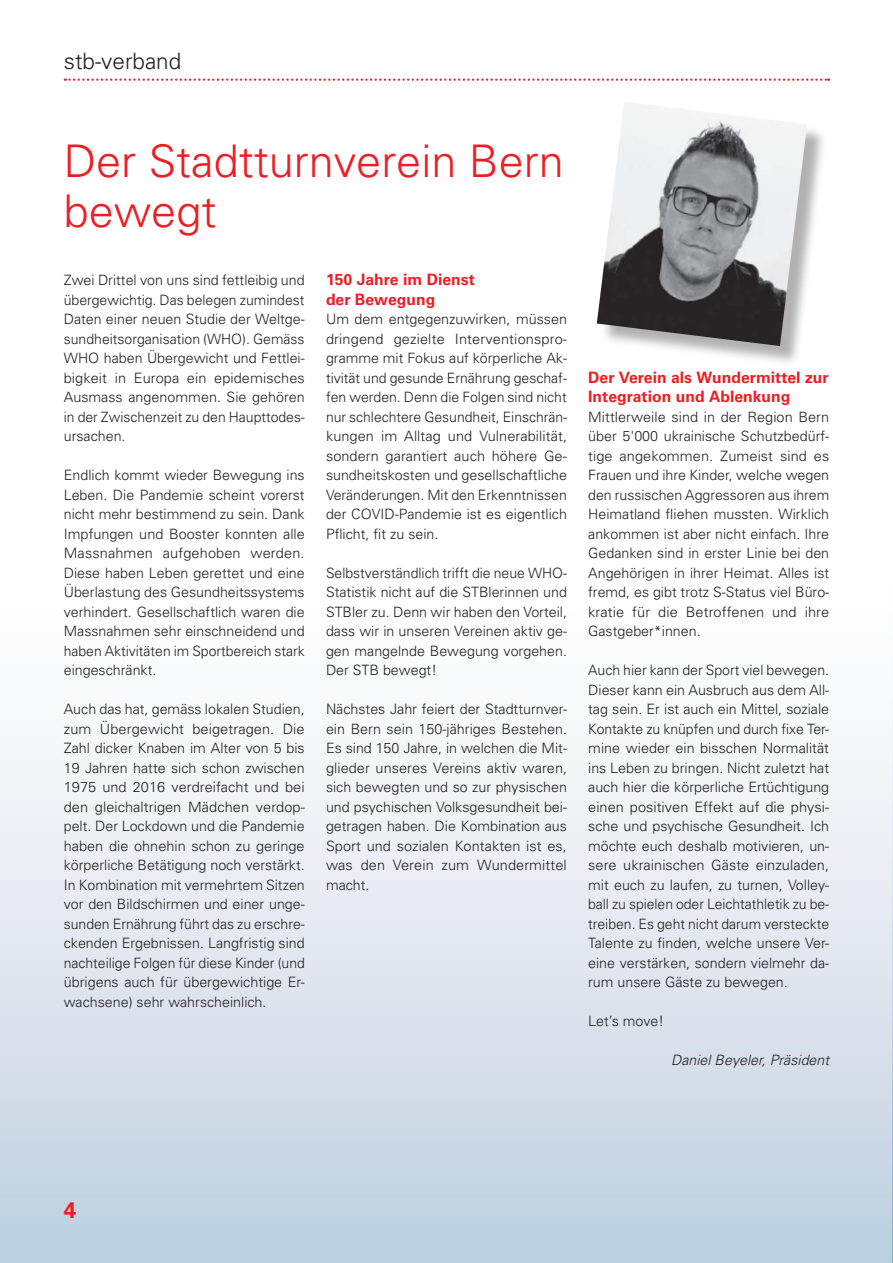
<style>
.page{position:relative;width:893px;height:1263px;background:#fff}
.page>*{position:absolute;margin:0;border:0;box-sizing:border-box;transform-origin:0 0}
.t1{font:300 45px/49.5px "Univers";color:#ee1d23}
.t2{font:300 22.5px "Univers";color:#231f20}
.t3{font:700 22.5px "Univers";color:#ee1d23}
.t4{font:700 15.75px/19.5px "Univers";color:#ee1d23}
.t5{font:300 14.25px/19.5px "Univers";color:#231f20;text-align:justify}
.t6{font:italic 300 14.25px "Univers";color:#231f20}
</style>
<div class="page">
<svg style="left:65px;top:79px;width:764px;height:2px"></svg>
<div style="left:0;top:556px;width:893px;height:707px;background:linear-gradient(to bottom,#fff,#c1d0e1)"></div>
<div style="left:600px;top:105px;width:228px;height:261px;background:#231f20;opacity:.35"></div>
<img style="left:597px;top:102px;width:210px;height:244px">
<h2 class="t2" style="left:64px;top:47px;width:119px">stb-verband</h2>
<h1 class="t1" style="left:64px;top:136px;width:502px">Der Stadtturnverein Bern bewegt</h1>
<p class="t5" style="left:64px;top:270px;width:242px">Zwei Drittel von uns sind fettleibig und übergewichtig. Das belegen zumindest Daten einer neuen Studie der Weltge&shy;sundheitsorganisation (WHO). Gemäss WHO haben Übergewicht und Fettlei&shy;bigkeit in Europa ein epidemisches Ausmass angenommen. Sie gehören in der Zwischenzeit zu den Haupttodes&shy;ursachen.</p>
<p class="t5" style="left:64px;top:465px;width:243px">Endlich kommt wieder Bewegung ins Leben. Die Pandemie scheint vorerst nicht mehr bestimmend zu sein. Dank Impfungen und Booster konnten alle Massnahmen aufgehoben werden.<br>Diese haben Leben gerettet und eine Überlastung des Gesundheitssystems verhindert. Gesellschaftlich waren die Massnahmen sehr einschneidend und haben Aktivitäten im Sportbereich stark eingeschränkt.</p>
<p class="t5" style="left:64px;top:699px;width:243px">Auch das hat, gemäss lokalen Studien, zum Übergewicht beigetragen. Die Zahl dicker Knaben im Alter von 5 bis 19 Jahren hatte sich schon zwischen 1975 und 2016 verdreifacht und bei den gleichaltrigen Mädchen verdop&shy;pelt. Der Lockdown und die Pandemie haben die ohnehin schon zu geringe körperliche Betätigung noch verstärkt.<br>In Kombination mit vermehrtem Sitzen vor den Bildschirmen und einer unge&shy;sunden Ernährung führt das zu erschre&shy;ckenden Ergebnissen. Langfristig sind nachteilige Folgen für diese Kinder (und übrigens auch für übergewichtige Er&shy;wachsene) sehr wahrscheinlich.</p>
<p class="t4" style="left:326px;top:270px;width:150px">150 Jahre im Dienst der Bewegung</p>
<p class="t5" style="left:326px;top:309px;width:243px">Um dem entgegenzuwirken, müssen dringend gezielte Interventionspro&shy;gramme mit Fokus auf körperliche Ak&shy;tivität und gesunde Ernährung geschaf&shy;fen werden. Denn die Folgen sind nicht nur schlechtere Gesundheit, Einschrän&shy;kungen im Alltag und Vulnerabilität, sondern garantiert auch höhere Ge&shy;sundheitskosten und gesellschaftliche Veränderungen. Mit den Erkenntnissen der COVID-Pandemie ist es eigentlich Pflicht, fit zu sein.</p>
<p class="t5" style="left:326px;top:563px;width:242px">Selbstverständlich trifft die neue WHO-Statistik nicht auf die STBlerinnen und STBler zu. Denn wir haben den Vorteil, dass wir in unseren Vereinen aktiv ge&shy;gen mangelnde Bewegung vorgehen.<br>Der STB bewegt!</p>
<p class="t5" style="left:326px;top:699px;width:243px">Nächstes Jahr feiert der Stadtturnver&shy;ein Bern sein 150-jähriges Bestehen.<br>Es sind 150 Jahre, in welchen die Mit&shy;glieder unseres Vereins aktiv waren, sich bewegten und so zur physischen und psychischen Volksgesundheit bei&shy;getragen haben. Die Kombination aus Sport und sozialen Kontakten ist es, was den Verein zum Wundermittel macht.</p>
<p class="t4" style="left:588px;top:367px;width:242px">Der Verein als Wundermittel zur<br>Integration und Ablenkung</p>
<p class="t5" style="left:588px;top:407px;width:243px">Mittlerweile sind in der Region Bern über 5'000 ukrainische Schutzbedürf&shy;tige angekommen. Zumeist sind es Frauen und ihre Kinder, welche wegen den russischen Aggressoren aus ihrem Heimatland fliehen mussten. Wirklich ankommen ist aber nicht einfach. Ihre Gedanken sind in erster Linie bei den Angehörigen in ihrer Heimat. Alles ist fremd, es gibt trotz S-Status viel Büro&shy;kratie für die Betroffenen und ihre Gastgeber*innen.</p>
<p class="t5" style="left:588px;top:660px;width:243px">Auch hier kann der Sport viel bewegen.<br>Dieser kann ein Ausbruch aus dem All&shy;tag sein. Er ist auch ein Mittel, soziale Kontakte zu knüpfen und durch fixe Ter&shy;mine wieder ein bisschen Normalität ins Leben zu bringen. Nicht zuletzt hat auch hier die körperliche Ertüchtigung einen positiven Effekt auf die physi&shy;sche und psychische Gesundheit. Ich möchte euch deshalb motivieren, un&shy;sere ukrainischen Gäste einzuladen, mit euch zu laufen, zu turnen, Volley&shy;ball zu spielen oder Leichtathletik zu be&shy;treiben. Es geht nicht darum versteckte Talente zu finden, welche unsere Ver&shy;eine verstärken, sondern vielmehr da&shy;rum unsere Gäste zu bewegen.</p>
<p class="t5" style="left:588px;top:1011px;width:77px">Let’s move!</p>
<p class="t6" style="left:671px;top:1051px;width:160px">Daniel Beyeler, Präsident</p>
<h2 class="t3" style="left:64px;top:1197px;width:14px">4</h2>
</div>
